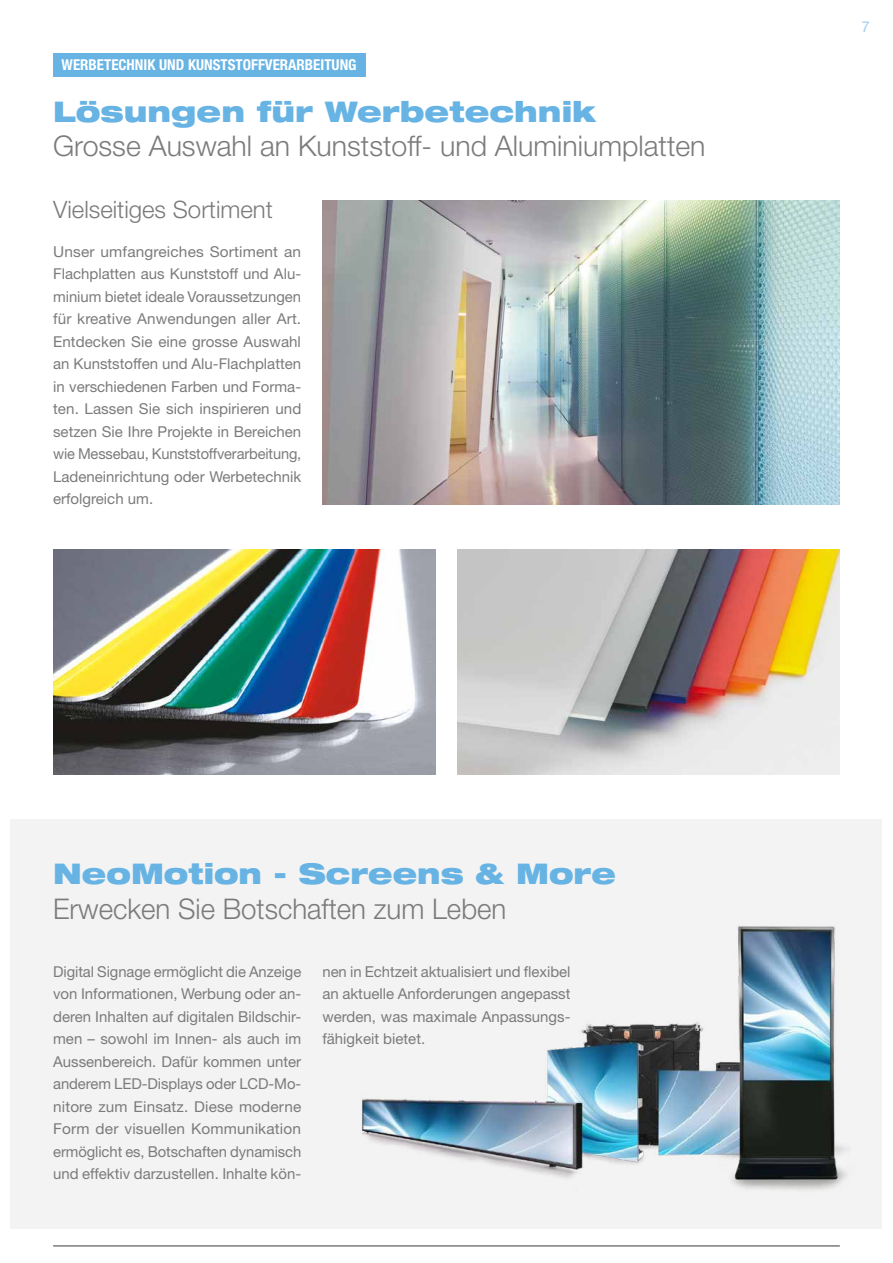
<style>
.page{position:relative;width:893px;height:1263px;background:#fff}
.page>*{position:absolute;margin:0;border:0;box-sizing:border-box;transform-origin:0 0}
.t1{font:300 28.5px "Helvetica Neue LT Std";color:#7c7b7b}
.t2{font:900 expanded 28.5px "Helvetica Neue LT Std";color:#66b3e4}
.t3{font:300 24px "Helvetica Neue LT Std";color:#7c7b7b}
.t4{font:15px/22.5px "Helvetica Neue LT Std";color:#7c7b7b;text-align:justify}
.t5{font:700 condensed 15px "Helvetica Neue LT Std";color:#fff}
.t6{font:15px "Helvetica Neue LT Std";color:#a5cdee}
</style>
<div class="page">
<hr style="left:53px;top:1245px;width:787px;height:2px;background:#7c7b7b">
<div style="left:53px;top:53px;width:313px;height:23px;background:#66b3e4"></div>
<img style="left:457px;top:549px;width:383px;height:225px">
<img style="left:53px;top:549px;width:383px;height:225px">
<div style="left:11px;top:819px;width:871px;height:410px;background:#f3f3f3"></div>
<img style="left:362px;top:926px;width:485px;height:264px">
<img style="left:322px;top:201px;width:518px;height:303px">
<p class="t5" style="left:62px;top:56px;width:296px">WERBETECHNIK UND KUNSTSTOFFVERARBEITUNG</p>
<h1 class="t2" style="left:53px;top:93px;width:544px">Lösungen für Werbetechnik</h1>
<h1 class="t1" style="left:53px;top:128px;width:654px">Grosse Auswahl an Kunststoff- und Aluminiumplatten</h1>
<h2 class="t3" style="left:53px;top:195px;width:221px">Vielseitiges Sortiment</h2>
<p class="t4" style="left:53px;top:240px;width:250px">Unser umfangreiches Sortiment an Flachplatten aus Kunststoff und Alu&shy;minium bietet ideale Voraussetzungen für kreative Anwendungen aller Art.<br>Entdecken Sie eine grosse Auswahl an Kunststoffen und Alu-Flachplatten in verschiedenen Farben und Forma&shy;ten. Lassen Sie sich inspirieren und setzen Sie Ihre Projekte in Bereichen wie Messebau, Kunststoffverarbeitung, Ladeneinrichtung oder Werbetechnik erfolgreich um.</p>
<h1 class="t2" style="left:53px;top:856px;width:564px">NeoMotion - Screens &amp; More</h1>
<h1 class="t1" style="left:53px;top:891px;width:455px">Erwecken Sie Botschaften zum Leben</h1>
<p class="t4" style="left:53px;top:960px;width:250px">Digital Signage ermöglicht die Anzeige von Informationen, Werbung oder an&shy;deren Inhalten auf digitalen Bildschir&shy;men – sowohl im Innen- als auch im Aussenbereich. Dafür kommen unter anderem LED-Displays oder LCD-Mo&shy;nitore zum Einsatz. Diese moderne Form der visuellen Kommunikation ermöglicht es, Botschaften dynamisch und effektiv darzustellen. Inhalte kön-</p>
<p class="t4" style="left:322px;top:960px;width:250px">nen in Echtzeit aktualisiert und flexibel an aktuelle Anforderungen angepasst werden, was maximale Anpassungs&shy;fähigkeit bietet.</p>
<p class="t6" style="left:861px;top:18px;width:10px">7</p>
</div>
